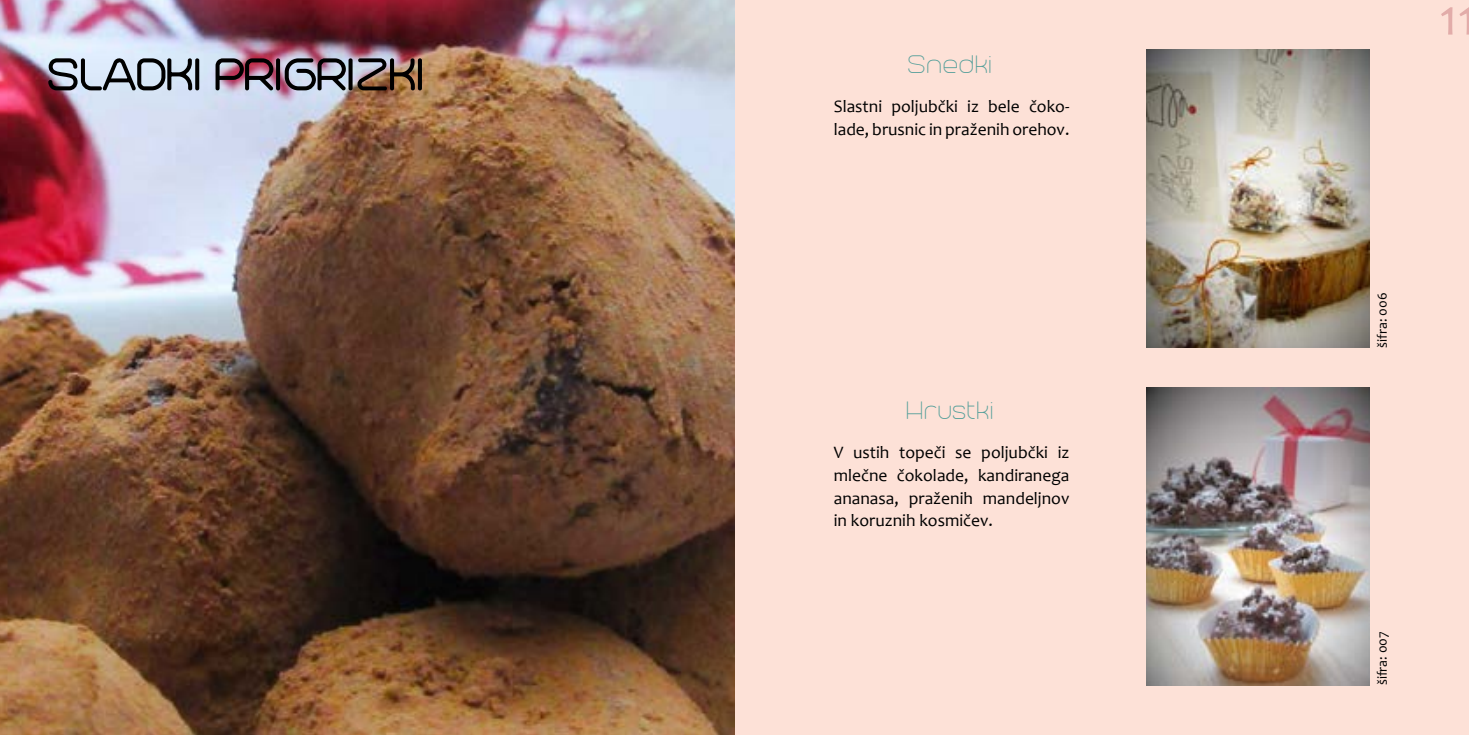
<style>
.page{position:relative;width:1469px;height:735px;background:#fff}
.page>*{position:absolute;margin:0;border:0;box-sizing:border-box;transform-origin:0 0}
.t1{font:52.5px "Candara";color:#e2aca9}
.t2{font:100 31.5px "Trench";letter-spacing:-.02em;color:#529e99}
.t3{font:17.5px/22.8px "Candara";color:#000}
.t4{font:14px "Candara";color:#000}
</style>
<div class="page">
<div style="left:0;top:0;width:1468px;height:734px;background:#fde1d7"></div>
<img style="left:0;top:0;width:734px;height:734px">
<svg style="left:47px;top:55px;width:146px;height:46px;background:#a1a7b4"></svg>
<div style="left:195px;top:58px;width:4px;height:32px;border:3px solid #000"></div>
<svg style="left:214px;top:56px;width:61px;height:36px;background:#856678"></svg>
<div style="left:276px;top:58px;width:4px;height:32px;border:3px solid #000"></div>
<svg style="left:283px;top:56px;width:64px;height:36px;background:#858593"></svg>
<div style="left:348px;top:58px;width:4px;height:32px;border:3px solid #000"></div>
<img style="left:356px;top:57px;width:60px;height:35px">
<div style="left:418px;top:58px;width:4px;height:32px;border:3px solid #000"></div>
<img style="left:1146px;top:387px;width:223px;height:298px">
<img style="left:1146px;top:50px;width:223px;height:297px">
<h2 class="t2" style="left:908px;top:50px;width:87px">Snedki</h2>
<p class="t3" style="left:833px;top:95px;width:237px">Slastni poljubčki iz bele čoko&shy;lade, brusnic in praženih orehov.</p>
<h2 class="t2" style="left:907px;top:395px;width:91px">Hrustki</h2>
<p class="t3" style="left:833px;top:440px;width:237px;text-align:justify">V ustih topeči se poljubčki iz mlečne čokolade, kandiranega ananasa, praženih mandeljnov in koruznih kosmičev.</p>
<h1 class="t1" style="left:1439px;top:-15px;width:38px">11</h1>
<p class="t4" style="left:1373px;top:347px;width:57px;rotate:-90deg">šifra: 006</p>
<p class="t4" style="left:1373px;top:685px;width:56px;rotate:-90deg">šifra: 007</p>
</div>
